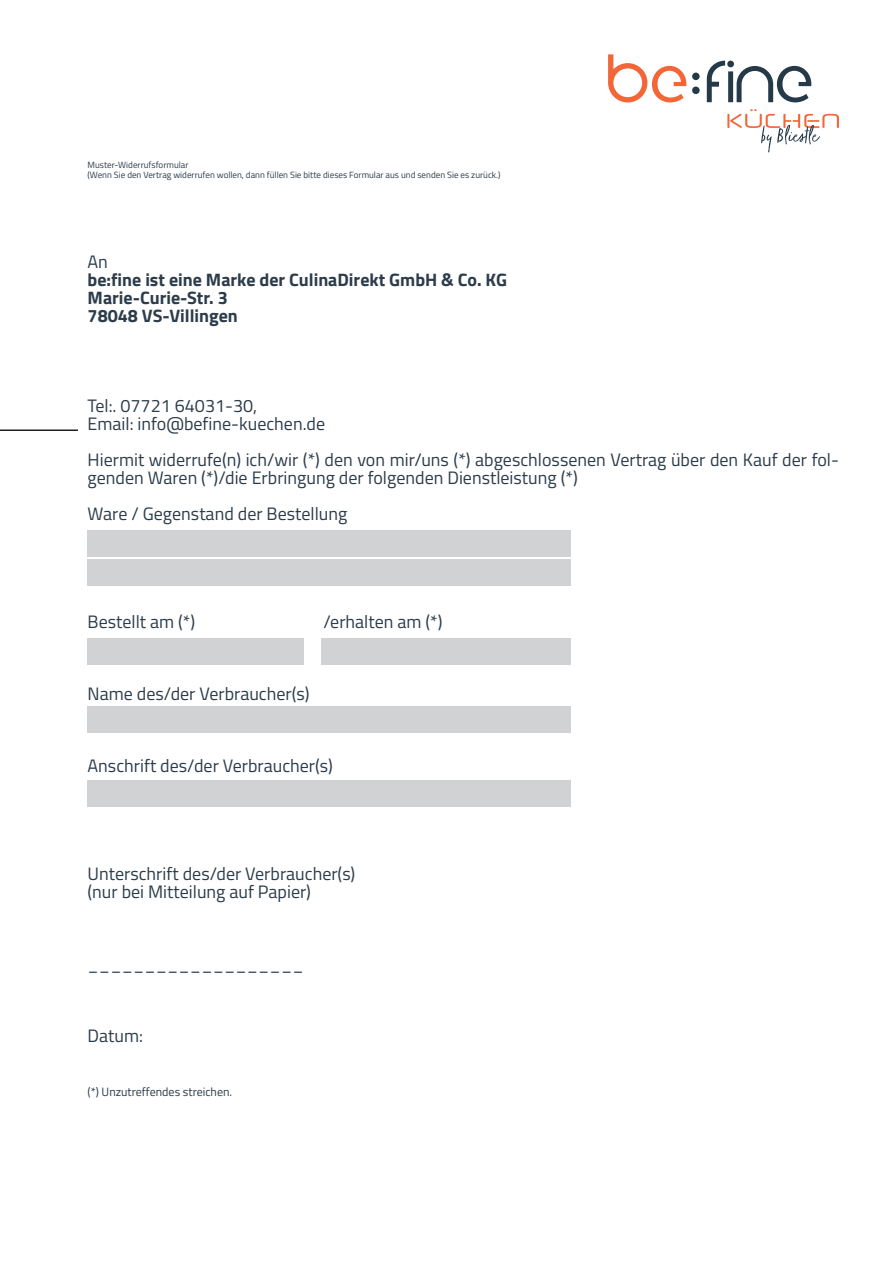
<style>
.page{position:relative;width:893px;height:1263px;background:#fff}
.page>*{position:absolute;margin:0;border:0;box-sizing:border-box;transform-origin:0 0}
.t1{font:18px/18px "Titillium Web";color:#2c3c4a}
.t2{font:700 18px/18px "Titillium Web";color:#2c3c4a}
.t3{font:12px "Titillium Web";color:#2c3c4a}
.t4{font:9px/10.8px "Titillium Web";color:#2c3c4a}
</style>
<div class="page">
<div style="left:692px;top:87px;width:8px;height:7px;background:#243a49;border-radius:50%"></div>
<div style="left:692px;top:73px;width:8px;height:7px;background:#243a49;border-radius:50%"></div>
<svg style="left:727px;top:109px;width:112px;height:44px"></svg>
<svg style="left:608px;top:54px;width:78px;height:48px"></svg>
<svg style="left:707px;top:61px;width:104px;height:41px"></svg>
<div style="left:88px;top:638px;width:216px;height:27px;background:#d1d2d4"></div>
<div style="left:322px;top:638px;width:249px;height:27px;background:#d1d2d4"></div>
<div style="left:88px;top:707px;width:483px;height:26px;background:#d1d2d4"></div>
<div style="left:88px;top:781px;width:483px;height:26px;background:#d1d2d4"></div>
<hr style="left:0;top:429px;width:78px;height:2px;background:#231f20">
<div style="left:88px;top:531px;width:483px;height:26px;background:#d1d2d4"></div>
<div style="left:88px;top:560px;width:483px;height:26px;background:#d1d2d4"></div>
<p class="t4" style="left:88px;top:159px;width:414px">Muster-Widerrufsformular<br>(Wenn Sie den Vertrag widerrufen wollen, dann füllen Sie bitte dieses Formular aus und senden Sie es zurück.)</p>
<p class="t1" style="left:88px;top:252px;width:22px">An</p>
<p class="t2" style="left:88px;top:270px;width:421px">be:fine ist eine Marke der CulinaDirekt GmbH &amp; Co. KG<br>Marie-Curie-Str. 3<br>78048 VS-Villingen</p>
<p class="t1" style="left:88px;top:396px;width:239px">Tel:. 07721 64031-30,<br>Email: info@befine-kuechen.de</p>
<p class="t1" style="left:88px;top:450px;width:753px">Hiermit widerrufe(n) ich/wir (*) den von mir/uns (*) abgeschlossenen Vertrag über den Kauf der fol&shy;genden Waren (*)/die Erbringung der folgenden Dienstleistung (*)</p>
<p class="t1" style="left:88px;top:504px;width:261px">Ware / Gegenstand der Bestellung</p>
<p class="t1" style="left:88px;top:612px;width:109px">Bestellt am (*)</p>
<p class="t1" style="left:323px;top:612px;width:121px">/erhalten am (*)</p>
<p class="t1" style="left:88px;top:684px;width:223px">Name des/der Verbraucher(s)</p>
<p class="t1" style="left:88px;top:756px;width:247px">Anschrift des/der Verbraucher(s)</p>
<p class="t1" style="left:88px;top:864px;width:269px">Unterschrift des/der Verbraucher(s) (nur bei Mitteilung auf Papier)</p>
<p class="t1" style="left:88px;top:954px;width:218px">___________________</p>
<p class="t1" style="left:88px;top:1026px;width:57px">Datum:</p>
<p class="t3" style="left:88px;top:1083px;width:146px">(*) Unzutreffendes streichen.</p>
</div>
